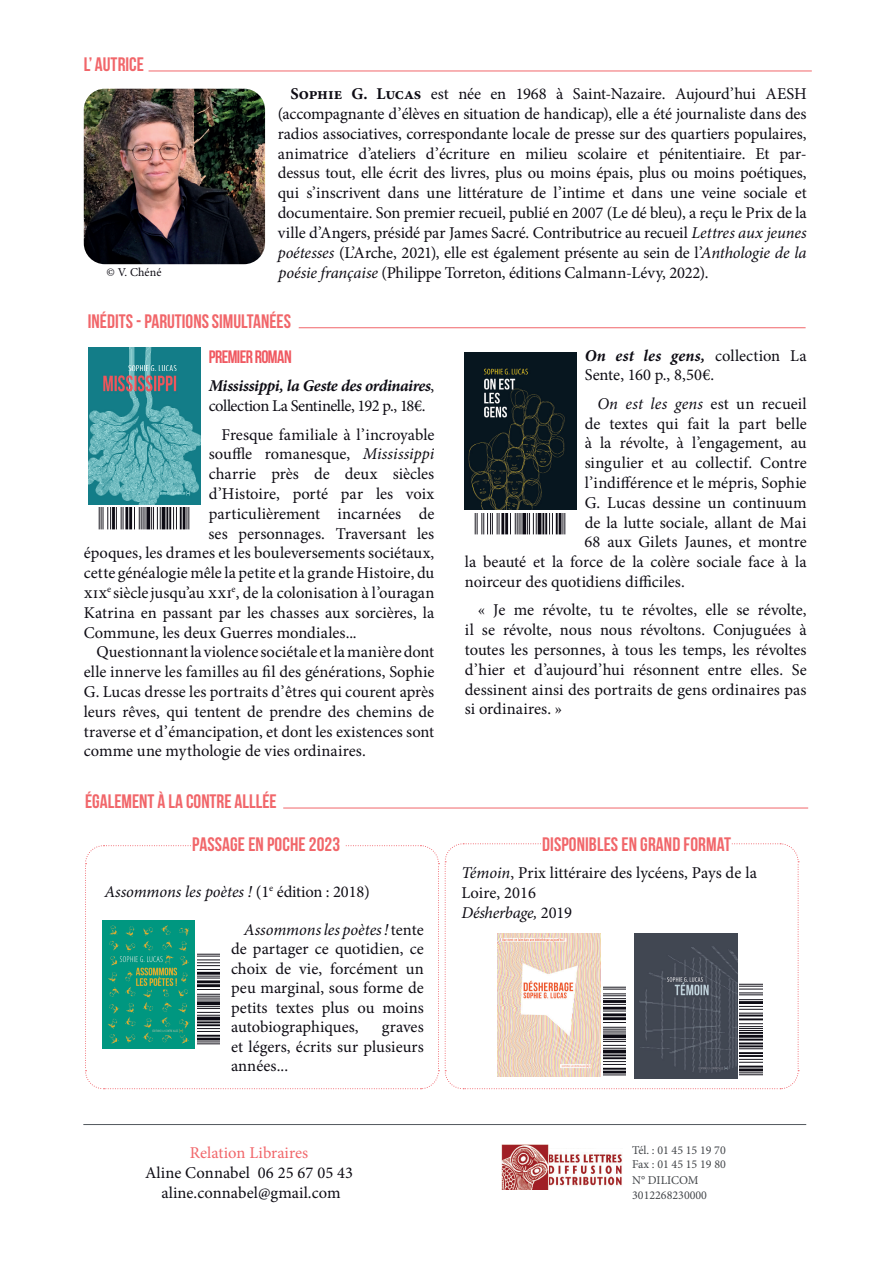
<style>
.page{position:relative;width:893px;height:1263px;background:#fff}
.page>*{position:absolute;margin:0;border:0;box-sizing:border-box;transform-origin:0 0}
.t1{font:19.5px "Bebas Neue";color:#f1666a}
.t2{font:700 19.5px "Bebas Neue";color:#f1666a}
.t3{font:18px "Bebas Neue";letter-spacing:-.03em;color:#f05961}
.t4{font:16.5px/19.8px "Minion Pro";color:#0e0c14;text-align:justify}
.t5{font:16.5px/19.8px "Minion Pro";letter-spacing:-.03em;color:#0e0c14}
.t6{font:italic 16.5px "Minion Pro";letter-spacing:-.005em;color:#0e0c14}
.t7{font:16.5px "Minion Pro";letter-spacing:.005em;color:#f1666a}
.t8{font:12px/14.4px "Minion Pro";color:#43464a}
.t9{font:12px "Minion Pro";letter-spacing:.005em;color:#0e0c14}
.s1{font-weight:700}
.s2{font-style:italic}
.s3{font-weight:700;font-style:italic}
.s4{font-style:normal}
</style>
<div class="page">
<hr style="left:83px;top:1124px;width:723px;height:1px;background:#52575d">
<img style="left:84px;top:89px;width:181px;height:175px">
<hr style="left:149px;top:71px;width:663px;height:1px;background:#f1666a">
<img style="left:549px;top:1154px;width:73px;height:32px">
<img style="left:502px;top:1145px;width:47px;height:45px">
<img style="left:89px;top:347px;width:111px;height:157px">
<img style="left:98px;top:508px;width:92px;height:22px">
<hr style="left:299px;top:327px;width:507px;height:1px;background:#f1666a">
<img style="left:465px;top:353px;width:111px;height:157px">
<img style="left:474px;top:513px;width:92px;height:22px">
<hr style="left:283px;top:808px;width:525px;height:1px;background:#f1666a">
<svg style="left:85px;top:843px;width:714px;height:246px"></svg>
<img style="left:634px;top:934px;width:103px;height:144px">
<img style="left:498px;top:933px;width:103px;height:144px">
<img style="left:102px;top:920px;width:93px;height:129px">
<img style="left:198px;top:948px;width:22px;height:102px">
<img style="left:603px;top:981px;width:23px;height:94px">
<img style="left:740px;top:979px;width:22px;height:102px">
<div style="left:192px;top:836px;width:153px;height:16px;background:#fff"></div>
<div style="left:542px;top:836px;width:189px;height:15px;background:#fff"></div>
<p class="t2" style="left:84px;top:54px;width:62px">L’ AUTRICE</p>
<p class="t4" style="left:278px;top:84px;width:530px;text-indent:13px"><span class="s1">Sophie G. Lucas</span> est née en 1968 à Saint-Nazaire. Aujourd’hui AESH (accompagnante d’élèves en situation de handicap), elle a été journaliste dans des radios associatives, correspondante locale de presse sur des quartiers populaires, animatrice d’ateliers d’écriture en milieu scolaire et pénitentiaire. Et par&shy;dessus tout, elle écrit des livres, plus ou moins épais, plus ou moins poétiques, qui s’inscrivent dans une littérature de l’intime et dans une veine sociale et documentaire. Son premier recueil, publié en 2007 (Le dé bleu), a reçu le Prix de la ville d’Angers, présidé par James Sacré. Contributrice au recueil <span class="s2">Lettres aux jeunes poétesses</span> (L’Arche, 2021), elle est également présente au sein de l’<span class="s2">Anthologie de la</span></p>
<p class="t9" style="left:106px;top:264px;width:56px">© V. Chéné</p>
<p class="t4" style="left:279px;top:262px;width:431px"><span class="s2">poésie française</span> (Philippe Torreton, éditions Calmann-Lévy, 2022).</p>
<p class="t1" style="left:88px;top:311px;width:205px">INÉDITS - PARUTIONS SIMULTANÉES</p>
<p class="t3" style="left:209px;top:347px;width:85px">PREMIER ROMAN</p>
<p class="t5" style="left:209px;top:376px;width:227px"><span class="s3">Mississippi, la Geste des ordinaires</span>, collection La Sentinelle, 192 p., 18€.</p>
<p class="t4" style="left:221px;top:424px;width:214px">Fresque familiale à l’incroyable</p>
<p class="t4" style="left:209px;top:444px;width:227px">souffle romanesque, <span class="s2">Mississippi</span></p>
<p class="t4" style="left:209px;top:464px;width:227px">charrie près de deux siècles</p>
<p class="t4" style="left:209px;top:484px;width:227px">d’Histoire, porté par les voix</p>
<p class="t4" style="left:209px;top:504px;width:227px">particulièrement incarnées de</p>
<p class="t4" style="left:208px;top:523px;width:227px">ses personnages. Traversant les</p>
<p class="t4" style="left:84px;top:543px;width:352px">époques, les drames et les bouleversements sociétaux,</p>
<p class="t4" style="left:84px;top:563px;width:352px">cette généalogie mêle la petite et la grande Histoire, du</p>
<p class="t4" style="left:84px;top:583px;width:352px">xix<sup>e</sup> siècle jusqu’au xxi<sup>e</sup>, de la colonisation à l’ouragan</p>
<p class="t4" style="left:84px;top:603px;width:352px">Katrina en passant par les chasses aux sorcières, la</p>
<p class="t4" style="left:84px;top:622px;width:274px">Commune, les deux Guerres mondiales...</p>
<p class="t4" style="left:97px;top:642px;width:339px">Questionnant la violence sociétale et la manière dont</p>
<p class="t4" style="left:84px;top:662px;width:352px">elle innerve les familles au fil des générations, Sophie</p>
<p class="t4" style="left:84px;top:682px;width:352px">G. Lucas dresse les portraits d’êtres qui courent après</p>
<p class="t4" style="left:84px;top:702px;width:352px">leurs rêves, qui tentent de prendre des chemins de</p>
<p class="t4" style="left:84px;top:721px;width:352px">traverse et d’émancipation, et dont les existences sont</p>
<p class="t4" style="left:84px;top:741px;width:284px">comme une mythologie de vies ordinaires.</p>
<p class="t1" style="left:85px;top:791px;width:193px">ÉGALEMENT À LA CONTRE ALLLÉE</p>
<p class="t4" style="left:585px;top:346px;width:223px"><span class="s3">On est les gens,</span> collection La<br>Sente, 160 p., 8,50€.</p>
<p class="t6" style="left:597px;top:392px;width:211px">On est les gens <span class="s4">est un recueil</span></p>
<p class="t4" style="left:585px;top:413px;width:223px">de textes qui fait la part belle</p>
<p class="t4" style="left:585px;top:433px;width:223px">à la révolte, à l’engagement, au</p>
<p class="t4" style="left:585px;top:453px;width:223px">singulier et au collectif. Contre</p>
<p class="t4" style="left:585px;top:473px;width:223px">l’indifférence et le mépris, Sophie</p>
<p class="t4" style="left:585px;top:493px;width:223px">G. Lucas dessine un continuum</p>
<p class="t4" style="left:585px;top:512px;width:223px">de la lutte sociale, allant de Mai</p>
<p class="t4" style="left:584px;top:532px;width:224px">68 aux Gilets Jaunes, et montre</p>
<p class="t4" style="left:465px;top:552px;width:343px">la beauté et la force de la colère sociale face à la</p>
<p class="t4" style="left:465px;top:572px;width:221px">noirceur des quotidiens difficiles.</p>
<p class="t4" style="left:465px;top:600px;width:343px;text-indent:13px">« Je me révolte, tu te révoltes, elle se révolte, il se révolte, nous nous révoltons. Conjuguées à toutes les personnes, à tous les temps, les révoltes d’hier et d’aujourd’hui résonnent entre elles. Se dessinent ainsi des portraits de gens ordinaires pas si ordinaires. »</p>
<p class="t1" style="left:192px;top:834px;width:149px">PASSAGE EN POCHE 2023</p>
<p class="t1" style="left:542px;top:834px;width:190px">DISPONIBLES EN GRAND FORMAT</p>
<p class="t6" style="left:104px;top:880px;width:267px">Assommons les poètes ! <span class="s4">(1</span><sup>e</sup> <span class="s4">édition : 2018)</span></p>
<p class="t4" style="left:231px;top:920px;width:194px;text-indent:13px"><span class="s2">Assommons les poètes !</span> tente de partager ce quotidien, ce choix de vie, forcément un peu marginal, sous forme de petits textes plus ou moins autobiographiques,</p>
<p class="t4" style="left:231px;top:1017px;width:194px;text-indent:151px">graves et légers, écrits sur plusieurs années...</p>
<p class="t7" style="left:190px;top:1141px;width:120px">Relation Libraires</p>
<p class="t4" style="left:145px;top:1162px;width:210px;text-align:center">Aline Connabel 06 25 67 05 43 aline.connabel@gmail.com</p>
<p class="t4" style="left:461px;top:863px;width:297px;text-align:left"><span class="s2">Témoin</span>, Prix littéraire des lycéens, Pays de la<br>Loire, 2016<br><span class="s2">Désherbage,</span> 2019</p>
<p class="t8" style="left:632px;top:1143px;width:95px">Tél. : 01 45 15 19 70<br>Fax : 01 45 15 19 80</p>
<p class="t8" style="left:632px;top:1173px;width:76px">N° DILICOM<br>3012268230000</p>
</div>
